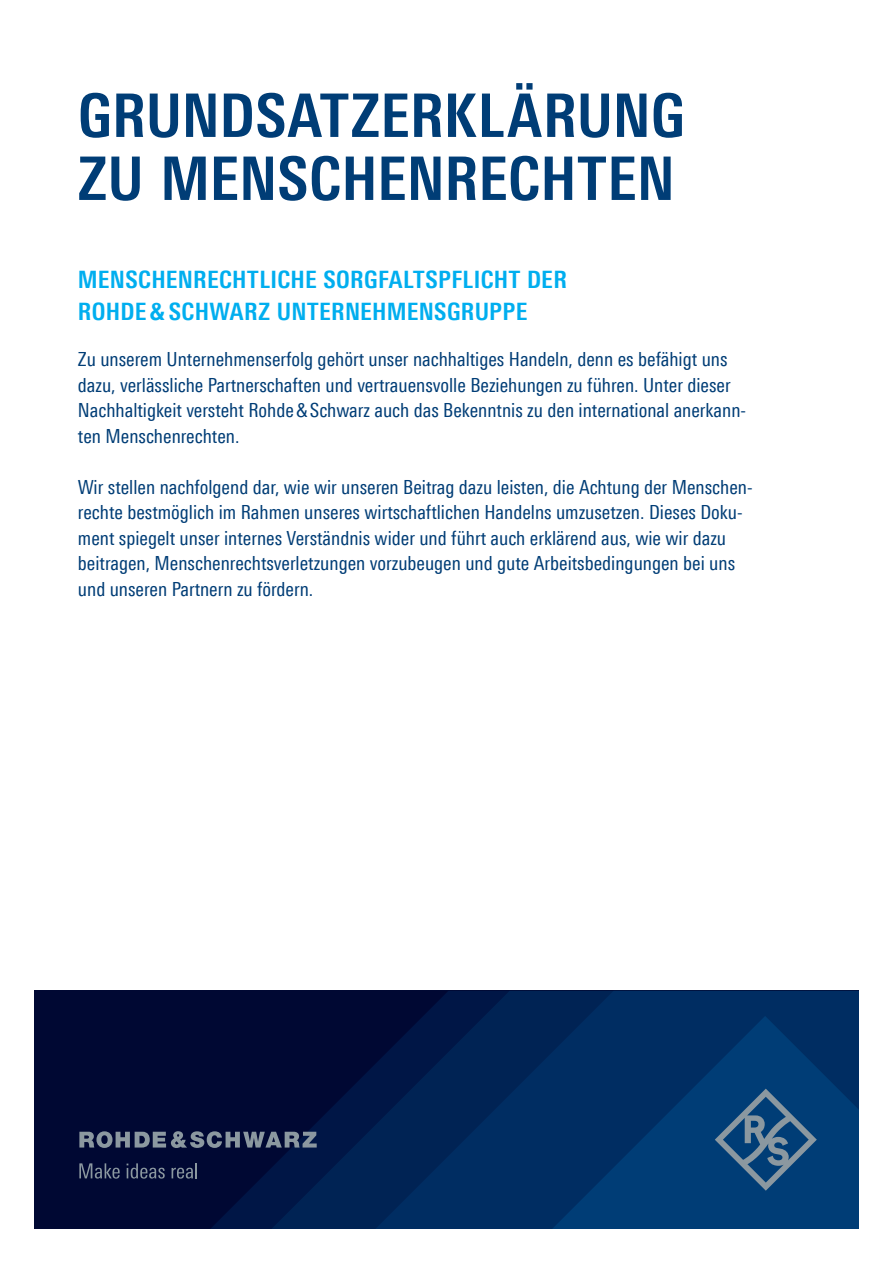
<style>
.page{position:relative;width:893px;height:1263px;background:#fff}
.page>*{position:absolute;margin:0;border:0;box-sizing:border-box;transform-origin:0 0}
.t1{font:700 60px/63px "Linotype Univers 620 Cn";letter-spacing:.005em;color:#003d76}
.t2{font:700 24px/31.5px "Linotype Univers 620 Cn";letter-spacing:.015em;color:#00aeef}
.t3{font:19.5px/25.5px "Linotype Univers 420 Cn";color:#003d76}
</style>
<div class="page">
<div style="left:34px;top:991px;width:825px;height:238px;background:#000833"></div>
<svg style="left:211px;top:1169px;width:60px;height:60px;fill:#001545"></svg>
<svg style="left:271px;top:1065px;width:104px;height:164px"></svg>
<svg style="left:375px;top:991px;width:484px;height:238px;background:#002456"></svg>
<svg style="left:552px;top:1016px;width:307px;height:213px;background:#00346b"></svg>
<svg style="left:715px;top:1089px;width:102px;height:102px;background:#235480"></svg>
<svg style="left:79px;top:1163px;width:41px;height:15px"></svg>
<svg style="left:127px;top:1163px;width:38px;height:15px"></svg>
<svg style="left:171px;top:1163px;width:26px;height:15px"></svg>
<svg style="left:79px;top:1131px;width:238px;height:17px"></svg>
<h1 class="t1" style="left:78px;top:84px;width:608px">GRUNDSATZERKLÄRUNG<br>ZU MENSCHENRECHTEN</h1>
<p class="t2" style="left:78px;top:264px;width:490px">MENSCHENRECHTLICHE SORGFALTSPFLICHT DER<br>ROHDE &amp; SCHWARZ UNTERNEHMENSGRUPPE</p>
<p class="t3" style="left:78px;top:347px;width:670px">Zu unserem Unternehmenserfolg gehört unser nachhaltiges Handeln, denn es befähigt uns dazu, verlässliche Partnerschaften und vertrauensvolle Beziehungen zu führen. Unter dieser Nachhaltigkeit versteht Rohde&amp;Schwarz auch das Bekenntnis zu den international anerkann&shy;ten Menschenrechten.</p>
<p class="t3" style="left:78px;top:474px;width:676px">Wir stellen nachfolgend dar, wie wir unseren Beitrag dazu leisten, die Achtung der Menschen&shy;rechte bestmöglich im Rahmen unseres wirtschaftlichen Handelns umzusetzen. Dieses Doku&shy;ment spiegelt unser internes Verständnis wider und führt auch erklärend aus, wie wir dazu beitragen, Menschenrechtsverletzungen vorzubeugen und gute Arbeitsbedingungen bei uns und unseren Partnern zu fördern.</p>
</div>
